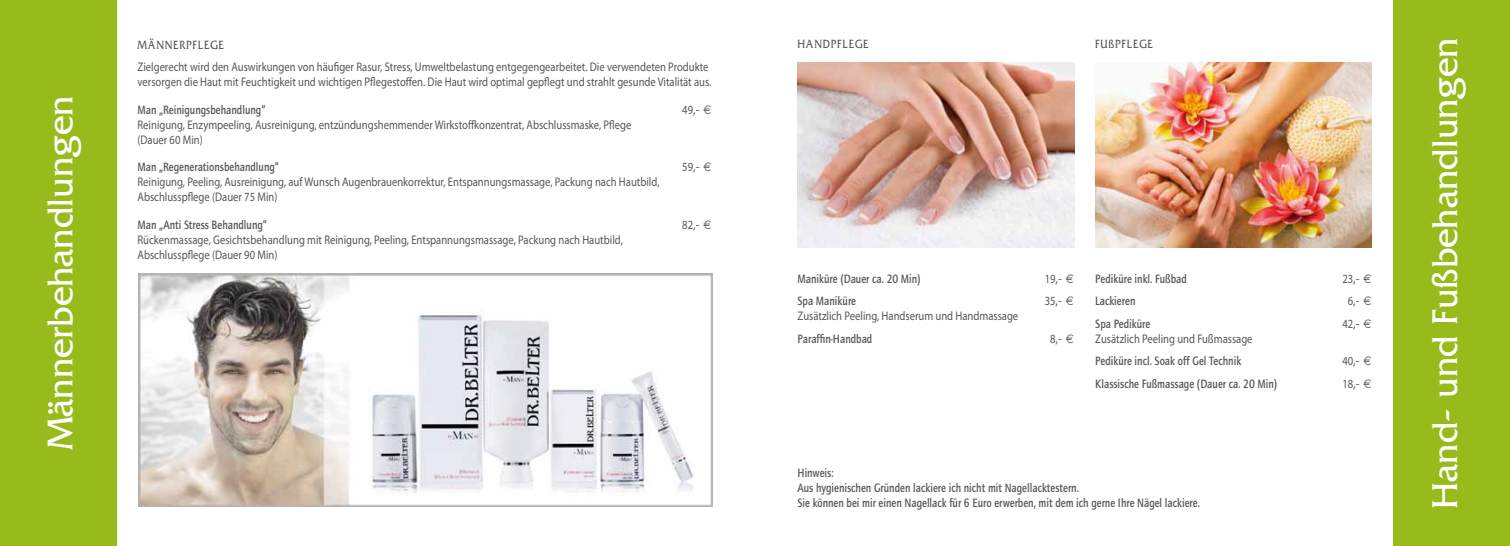
<style>
.page{position:relative;width:1510px;height:546px;background:#fff}
.page>*{position:absolute;margin:0;border:0;box-sizing:border-box;transform-origin:0 0}
.t1{font:37.5px "Friz Quadrata";color:#fff}
.t2{font:12.5px/15px "Myriad Pro";color:#565655;scale:.85 1}
.t3{font:700 12.5px/15px "Quay Itc T";color:#565655;scale:.85 1}
.t4{font:12.5px "Friz Quadrata";letter-spacing:.075em;color:#565655;scale:.85 1}
.s1{font-family:"Euro Sans"}
</style>
<div class="page">
<div style="left:0;top:0;width:117px;height:546px;background:#97bb1a"></div>
<div style="left:1393px;top:0;width:116px;height:546px;background:#97bb1a"></div>
<img style="left:797px;top:63px;width:277px;height:184px">
<img style="left:1095px;top:63px;width:276px;height:184px">
<img style="left:139px;top:273px;width:573px;height:234px">
<h1 class="t1" style="left:39px;top:450px;width:356px;rotate:-90deg">Männerbehandlungen</h1>
<p class="t4" style="left:137px;top:38px;width:103px">MÄNNERPFLEGE</p>
<p class="t2" style="left:137px;top:59px;width:676px">Zielgerecht wird den Auswirkungen von häufiger Rasur, Stress, Umweltbelastung entgegengearbeitet. Die verwendeten Produkte versorgen die Haut mit Feuchtigkeit und wichtigen Pflegestoffen. Die Haut wird optimal gepflegt und strahlt gesunde Vitalität aus.</p>
<p class="t3" style="left:137px;top:102px;width:152px">Man „Reinigungsbehandlung“</p>
<p class="t2" style="left:682px;top:102px;width:36px">49,- <span class="s1">E</span></p>
<p class="t2" style="left:137px;top:117px;width:582px">Reinigung, Enzympeeling, Ausreinigung, entzündungshemmender Wirkstoffkonzentrat, Abschlussmaske, Pflege (Dauer 60 Min)</p>
<p class="t3" style="left:137px;top:159px;width:168px">Man „Regenerationsbehandlung“</p>
<p class="t2" style="left:682px;top:159px;width:36px">59,- <span class="s1">E</span></p>
<p class="t2" style="left:137px;top:174px;width:615px">Reinigung, Peeling, Ausreinigung, auf Wunsch Augenbrauenkorrektur, Entspannungsmassage, Packung nach Hautbild,<br>Abschlusspflege (Dauer 75 Min)</p>
<p class="t3" style="left:137px;top:217px;width:154px">Man „Anti Stress Behandlung“</p>
<p class="t2" style="left:682px;top:217px;width:36px">82,- <span class="s1">E</span></p>
<p class="t2" style="left:137px;top:232px;width:572px">Rückenmassage, Gesichtsbehandlung mit Reinigung, Peeling, Entspannungsmassage, Packung nach Hautbild,<br>Abschlusspflege (Dauer 90 Min)</p>
<p class="t4" style="left:797px;top:37px;width:85px">HANDPFLEGE</p>
<p class="t4" style="left:1095px;top:37px;width:69px">FUßPFLEGE</p>
<p class="t3" style="left:797px;top:271px;width:146px">Maniküre (Dauer ca. 20 Min)</p>
<p class="t2" style="left:1044px;top:271px;width:36px">19,- <span class="s1">E</span></p>
<p class="t3" style="left:797px;top:293px;width:70px">Spa Maniküre</p>
<p class="t2" style="left:1044px;top:293px;width:36px">35,- <span class="s1">E</span></p>
<p class="t2" style="left:797px;top:308px;width:261px">Zusätzlich Peeling, Handserum und Handmassage</p>
<p class="t3" style="left:797px;top:331px;width:90px">Paraffin-Handbad</p>
<p class="t2" style="left:1050px;top:331px;width:29px">8,- <span class="s1">E</span></p>
<p class="t3" style="left:1095px;top:271px;width:109px">Pediküre inkl. Fußbad</p>
<p class="t2" style="left:1342px;top:271px;width:36px">23,- <span class="s1">E</span></p>
<p class="t3" style="left:1095px;top:293px;width:49px">Lackieren</p>
<p class="t2" style="left:1347px;top:293px;width:29px">6,- <span class="s1">E</span></p>
<p class="t3" style="left:1095px;top:316px;width:66px">Spa Pediküre</p>
<p class="t2" style="left:1342px;top:316px;width:36px">42,- <span class="s1">E</span></p>
<p class="t2" style="left:1095px;top:331px;width:187px">Zusätzlich Peeling und Fußmassage</p>
<p class="t3" style="left:1095px;top:353px;width:173px">Pediküre incl. Soak off Gel Technik</p>
<p class="t2" style="left:1342px;top:353px;width:36px">40,- <span class="s1">E</span></p>
<p class="t3" style="left:1095px;top:376px;width:216px">Klassische Fußmassage (Dauer ca. 20 Min)</p>
<p class="t2" style="left:1342px;top:376px;width:36px">18,- <span class="s1">E</span></p>
<p class="t3" style="left:797px;top:465px;width:475px">Hinweis:<br>Aus hygienischen Gründen lackiere ich nicht mit Nagellacktestern.<br>Sie können bei mir einen Nagellack für 6 Euro erwerben, mit dem ich gerne Ihre Nägel lackiere.</p>
<h1 class="t1" style="left:1424px;top:508px;width:472px;rotate:-90deg">Hand- und Fußbehandlungen</h1>
</div>
